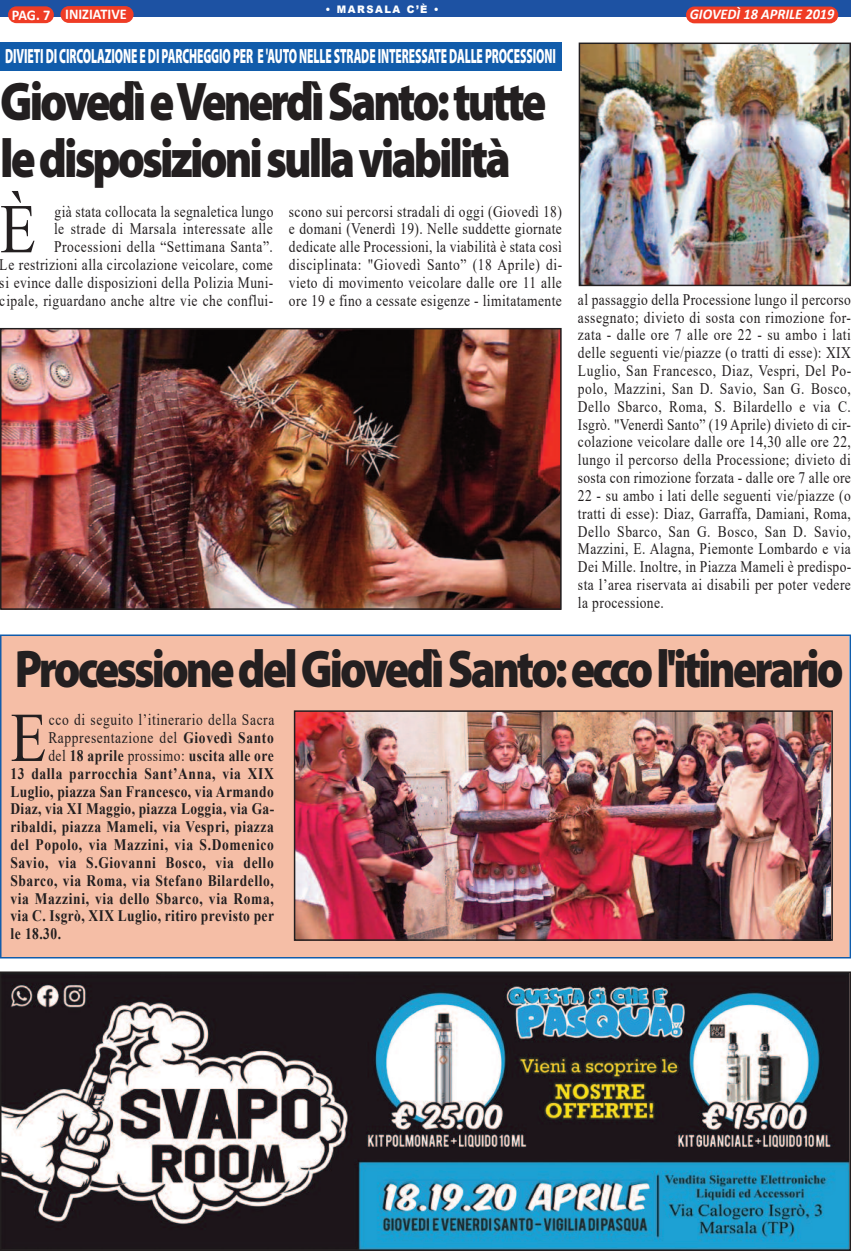
<style>
.page{position:relative;width:851px;height:1251px;background:#fff}
.page>*{position:absolute;margin:0;border:0;box-sizing:border-box;transform-origin:0 0}
.t1{font:69.9px "Times New Roman";color:#231f20;scale:.84 1}
.t2{font:900 54.75px/57px "Myriad Pro";letter-spacing:-.065em;color:#231f20;scale:.85 1}
.t3{font:900 53.25px "Myriad Pro";letter-spacing:-.065em;color:#231f20;scale:.85 1}
.t4{font:900 20.7px "Myriad Pro";letter-spacing:-.01em;color:#fff;scale:.56 1}
.t5{font:16.05px/17.9px "Times New Roman";letter-spacing:.03em;color:#231f20;text-align:right;scale:.84 1}
.t6{font:700 16.05px "Times New Roman";letter-spacing:.04em;color:#231f20;scale:.84 1}
.t7{font:italic 700 14.85px "Calibri";color:#fff;scale:.96 1}
.t8{font:700 14.85px "Calibri";color:#fff;scale:.96 1}
.t9{font:900 10.35px "Arial";letter-spacing:.15em;color:#fff;scale:.96 1}
.s1{font-weight:700}
.s2{font-weight:400}
</style>
<div class="page">
<div style="left:0;top:0;width:850px;height:17px;background:#1d52a3"></div>
<div style="left:8px;top:6px;width:46px;height:17px;background:#ef3c25;border-radius:8px"></div>
<div style="left:686px;top:7px;width:152px;height:16px;background:#ef3c25;border-radius:8px"></div>
<div style="left:60px;top:6px;width:73px;height:17px;background:#ef3c25;border-radius:8px"></div>
<div style="left:2px;top:636px;width:847px;height:320px;background:#f5bea6"></div>
<div style="left:0;top:634px;width:850px;height:324px;border:2px solid #115cab"></div>
<img style="left:3px;top:974px;width:844px;height:273px">
<div style="left:0;top:971px;width:850px;height:279px;border:2px solid #231f20"></div>
<div style="left:0;top:43px;width:561px;height:28px;background:#115cab"></div>
<img style="left:3px;top:331px;width:555px;height:275px">
<div style="left:0;top:328px;width:561px;height:281px;border:2px solid #231f20"></div>
<img style="left:581px;top:46px;width:266px;height:237px">
<div style="left:578px;top:43px;width:272px;height:243px;border:2px solid #231f20"></div>
<img style="left:297px;top:713px;width:532px;height:224px">
<div style="left:294px;top:710px;width:538px;height:230px;border:2px solid #231f20"></div>
<p class="t9" style="left:325px;top:1px;width:119px">• MARSALA C’È •</p>
<p class="t8" style="left:12px;top:8px;width:121px">PAG. 7 INIZIATIVE</p>
<p class="t7" style="left:689px;top:8px;width:152px">GIOVEDÌ 18 APRILE 2019</p>
<p class="t4" style="left:5px;top:48px;width:984px">DIVIETI DI CIRCOLAZIONE E DI PARCHEGGIO PER E 'AUTO NELLE STRADE INTERESSATE DALLE PROCESSIONI</p>
<h2 class="t2" style="left:0;top:77px;width:644px">GiovedìeVenerdìSanto:tutte ledisposizionisullaviabilità</h2>
<h1 class="t1" style="left:0;top:190px;width:44px">È</h1>
<p class="t5" style="left:0;top:202px;width:327px">già stata collocata la segnaletica lungo<br>le strade di Marsala interessate alle Processioni della “Settimana Santa”.<br>Le restrizioni alla circolazione veicolare, come si evince dalle disposizioni della Polizia Muni&shy;cipale, riguardano anche altre vie che conflui-</p>
<p class="t5" style="left:289px;top:202px;width:326px">scono sui percorsi stradali di oggi (Giovedì 18)</p>
<p class="t5" style="left:289px;top:220px;width:326px">e domani (Venerdì 19). Nelle suddette giornate</p>
<p class="t5" style="left:289px;top:238px;width:326px">dedicate alle Processioni, la viabilità è stata così</p>
<p class="t5" style="left:289px;top:256px;width:327px">disciplinata: "Giovedì Santo” (18 Aprile) di-</p>
<p class="t5" style="left:289px;top:273px;width:326px">vieto di movimento veicolare dalle ore 11 alle</p>
<p class="t5" style="left:289px;top:290px;width:670px">ore 19 e fino a cessate esigenze - limitatamente al passaggio della Processione lungo il percorso</p>
<p class="t5" style="left:578px;top:308px;width:326px">assegnato; divieto di sosta con rimozione for-</p>
<p class="t5" style="left:578px;top:326px;width:326px">zata - dalle ore 7 alle ore 22 - su ambo i lati</p>
<p class="t5" style="left:578px;top:344px;width:326px">delle seguenti vie/piazze (o tratti di esse): XIX</p>
<p class="t5" style="left:578px;top:362px;width:327px">Luglio, San Francesco, Diaz, Vespri, Del Po-</p>
<p class="t5" style="left:578px;top:379px;width:326px">polo, Mazzini, San D. Savio, San G. Bosco,</p>
<p class="t5" style="left:578px;top:397px;width:326px">Dello Sbarco, Roma, S. Bilardello e via C.</p>
<p class="t5" style="left:578px;top:415px;width:326px">Isgrò. "Venerdì Santo” (19 Aprile) divieto di cir-</p>
<p class="t5" style="left:578px;top:433px;width:326px">colazione veicolare dalle ore 14,30 alle ore 22,</p>
<p class="t5" style="left:578px;top:451px;width:326px">lungo il percorso della Processione; divieto di</p>
<p class="t5" style="left:578px;top:468px;width:326px">sosta con rimozione forzata - dalle ore 7 alle ore</p>
<p class="t5" style="left:578px;top:486px;width:326px">22 - su ambo i lati delle seguenti vie/piazze (o</p>
<p class="t5" style="left:578px;top:504px;width:326px">tratti di esse): Diaz, Garraffa, Damiani, Roma,</p>
<p class="t5" style="left:578px;top:522px;width:326px">Dello Sbarco, San G. Bosco, San D. Savio,</p>
<p class="t5" style="left:578px;top:540px;width:326px">Mazzini, E. Alagna, Piemonte Lombardo e via</p>
<p class="t5" style="left:578px;top:558px;width:327px">Dei Mille. Inoltre, in Piazza Mameli è predispo-</p>
<p class="t5" style="left:578px;top:575px;width:326px">sta l’area riservata ai disabili per poter vedere</p>
<p class="t5" style="left:578px;top:593px;width:104px">la processione.</p>
<h3 class="t3" style="left:15px;top:649px;width:976px">ProcessionedelGiovedìSanto:eccol'itinerario</h3>
<h1 class="t1" style="left:10px;top:698px;width:44px">E</h1>
<p class="t5" style="left:49px;top:710px;width:270px">cco di seguito l’itinerario della Sacra</p>
<p class="t5" style="left:48px;top:728px;width:270px">Rappresentazione del <span class="s1">Giovedì Santo</span></p>
<p class="t6" style="left:48px;top:746px;width:270px"><span class="s2">del</span> 18 aprile <span class="s2">prossimo:</span> uscita alle ore</p>
<p class="t6" style="left:10px;top:764px;width:315px">13 dalla parrocchia Sant’Anna, via XIX</p>
<p class="t6" style="left:10px;top:782px;width:315px">Luglio, piazza San Francesco, via Armando</p>
<p class="t6" style="left:10px;top:800px;width:315px">Diaz, via XI Maggio, piazza Loggia, via Ga-</p>
<p class="t6" style="left:10px;top:817px;width:315px">ribaldi, piazza Mameli, via Vespri, piazza</p>
<p class="t6" style="left:10px;top:835px;width:315px">del Popolo, via Mazzini, via S.Domenico</p>
<p class="t6" style="left:10px;top:853px;width:315px">Savio, via S.Giovanni Bosco, via dello</p>
<p class="t6" style="left:10px;top:871px;width:315px">Sbarco, via Roma, via Stefano Bilardello,</p>
<p class="t6" style="left:10px;top:889px;width:315px">via Mazzini, via dello Sbarco, via Roma,</p>
<p class="t6" style="left:10px;top:906px;width:315px">via C. Isgrò, XIX Luglio, ritiro previsto per</p>
<p class="t6" style="left:10px;top:924px;width:62px">le 18.30.</p>
</div>
